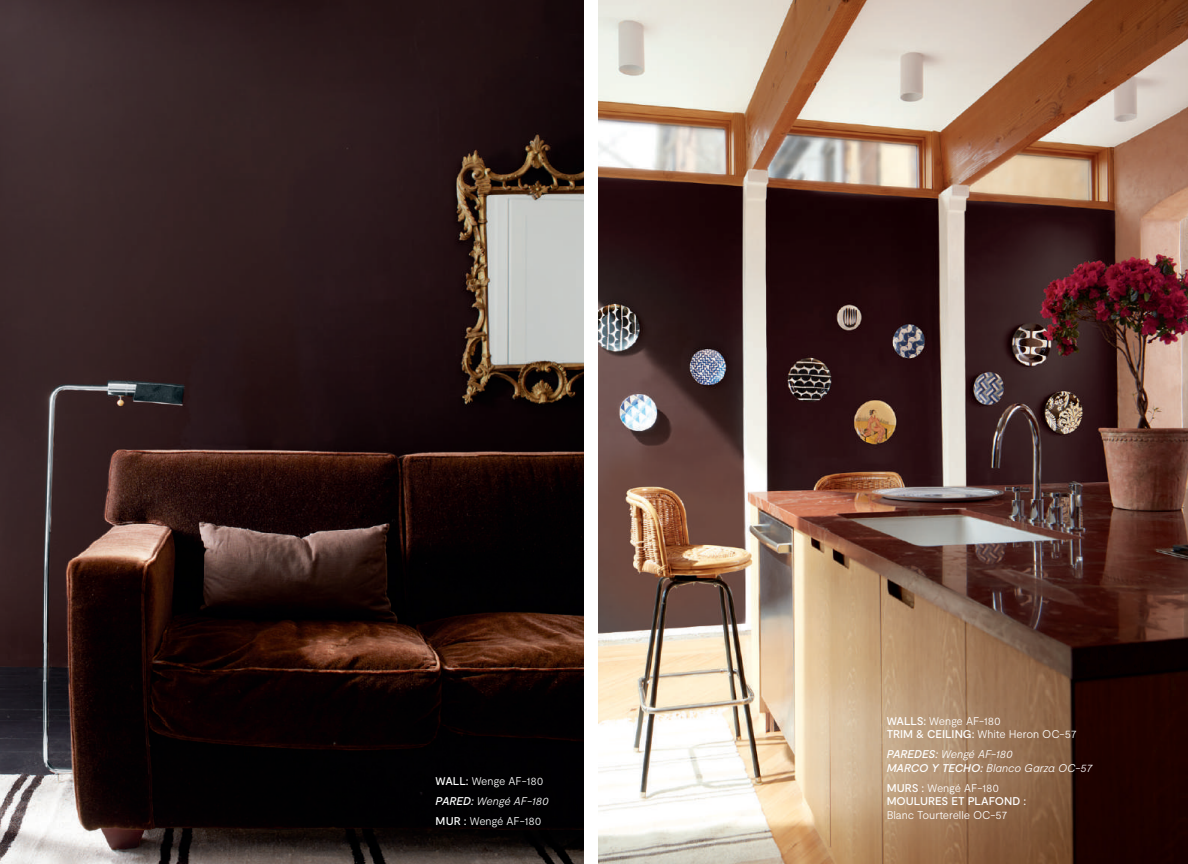
<style>
.page{position:relative;width:1188px;height:864px;background:#fff}
.page>*{position:absolute;margin:0;border:0;box-sizing:border-box;transform-origin:0 0}
.t1{font:300 11.25px/20px "Moderat";letter-spacing:-.005em;color:#fff}
.t2{font:italic 300 11.25px/13.5px "Moderat";letter-spacing:-.01em;color:#fff}
.t3{font:500 11.25px/13.5px "Moderat";color:#fff}
.s1{font-weight:500}
.s2{font-weight:500;font-style:italic}
.s3{font-style:italic}
.s4{font-weight:300}
</style>
<div class="page">
<img style="left:0;top:0;width:583px;height:864px">
<img style="left:598px;top:0;width:590px;height:864px">
<p class="t1" style="left:436px;top:771px;width:115px"><span class="s1">WALL:</span> Wenge AF-180<br><span class="s2">PARED:</span> <span class="s3">Wengé AF-180<br></span><span class="s1">MUR :</span> Wengé AF-180</p>
<p class="t1" style="left:887px;top:714px;width:191px;line-height:13.5px"><span class="s1">WALLS:</span> Wenge AF-180<br><span class="s1">TRIM &amp; CEILING:</span> White Heron OC-57</p>
<p class="t2" style="left:887px;top:748px;width:207px"><span class="s1">PAREDES:</span> Wengé AF-180<br><span class="s1">MARCO Y TECHO:</span> Blanco Garza OC-57</p>
<p class="t3" style="left:887px;top:781px;width:141px">MURS : <span class="s4">Wengé AF-180<br></span>MOULURES ET PLAFOND :</p>
<p class="t1" style="left:887px;top:805px;width:122px">Blanc Tourterelle OC-57</p>
</div>
